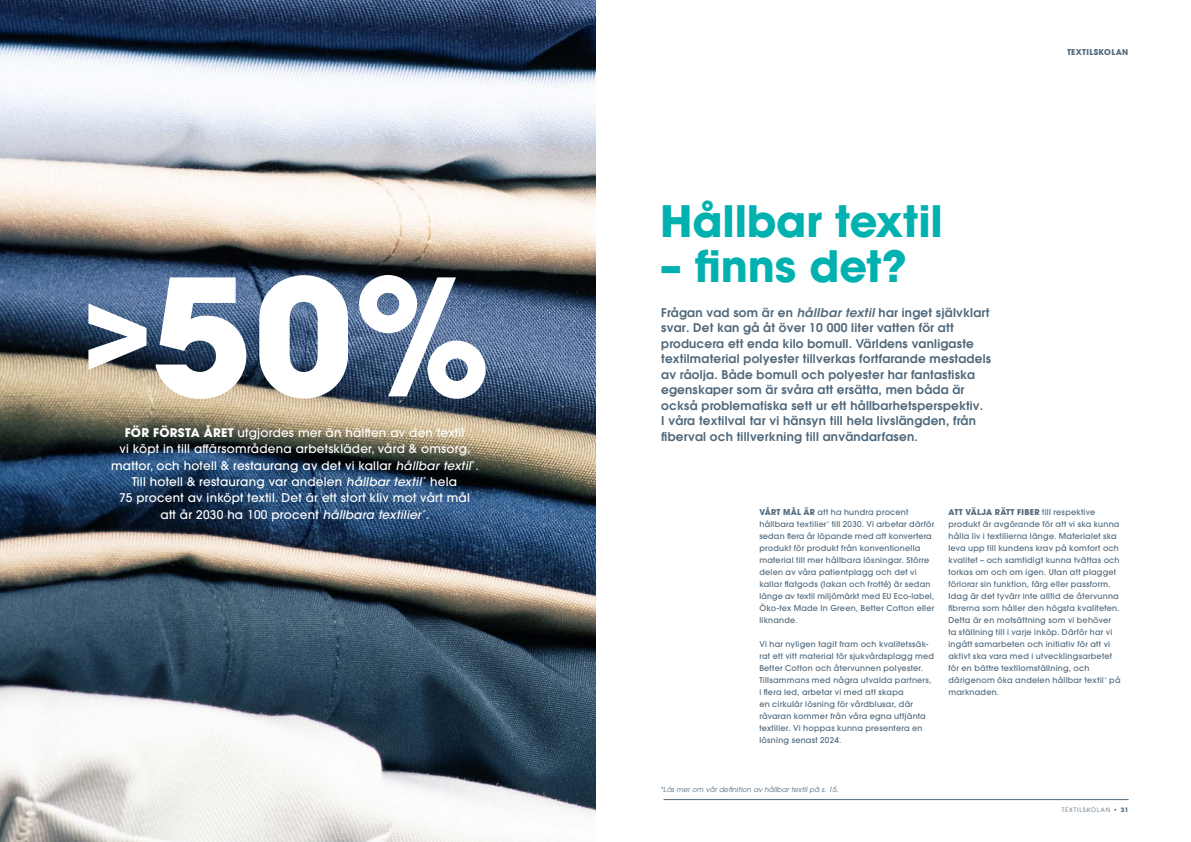
<style>
.page{position:relative;width:1191px;height:842px;background:#fff}
.page>*{position:absolute;margin:0;border:0;box-sizing:border-box;transform-origin:0 0}
.t1{font:700 43px "ITC Avant Garde Pro";letter-spacing:-.005em;color:#00b1b0}
.Elis_Ingress_liten{font:600 12px/15.5px "ITC Avant Garde Pro";letter-spacing:.02em;color:#4f687b}
.ELIS_Brödtext_indrag{font:500 11.9px/16.4px "ITC Avant Garde Pro";letter-spacing:.02em;color:#fff;text-align:center}
.t2{font:500 8px/12px "ITC Avant Garde Pro";letter-spacing:.03em;color:#4f687b}
.ELIS_Brödtext_Ingång{font:700 8px "ITC Avant Garde Pro";letter-spacing:.04em;color:#4f687b}
.ELIS_Brödtext_indrag-2{font:italic 7px "ITC Avant Garde Pro";letter-spacing:.02em;color:#4f687b}
.t3{font:6px "ITC Avant Garde Pro";letter-spacing:.13em;color:#4f687b}
.s1{font-weight:700}
.s2{font-family:"ITC Avant Garde Std";font-style:italic}
.s3{font-family:"ITC Avant Garde Std"}
</style>
<div class="page">
<img style="left:0;top:0;width:595px;height:842px">
<svg style="left:88px;top:275px;width:397px;height:124px"></svg>
<hr style="left:663px;top:799px;width:465px;height:1px;background:#4f687b">
<p class="ELIS_Brödtext_indrag" style="left:111px;top:424px;width:369px"><span class="s1">FÖR FÖRSTA ÅRET</span> utgjordes mer än hälften av den textil<br>vi köpt in till affärsområdena arbetskläder, vård &amp; omsorg, mattor, och hotell &amp; restaurang av det vi kallar <span class="s2">hållbar textil</span><sup>*</sup>.<br>Till hotell &amp; restaurang var andelen <span class="s2">hållbar textil</span><sup>*</sup> hela<br>75 procent av inköpt textil. Det är ett stort kliv mot vårt mål att år 2030 ha 100 procent <span class="s2">hållbara textilier</span><sup>*</sup>.</p>
<p class="t1" style="left:660px;top:192px;width:284px">Hållbar textil</p>
<p class="t1" style="left:660px;top:237px;width:248px">– finns det?</p>
<p class="Elis_Ingress_liten" style="left:661px;top:305px;width:331px">Frågan vad som är en <span class="s2">hållbar textil</span> har inget självklart svar. Det kan gå åt över 10 000 liter vatten för att producera ett enda kilo bomull. Världens vanligaste textilmaterial polyester tillverkas fortfarande mestadels av råolja. Både bomull och polyester har fantastiska egenskaper som är svåra att ersätta, men båda är också problematiska sett ur ett hållbarhetsperspektiv.<br>I våra textilval tar vi hänsyn till hela livslängden, från fiberval och tillverkning till användarfasen.</p>
<p class="ELIS_Brödtext_Ingång" style="left:1067px;top:47px;width:63px">TEXTILSKOLAN</p>
<p class="t2" style="left:759px;top:506px;width:176px"><span class="s1">VÅRT MÅL ÄR</span> att ha hundra procent <span class="s3">hållbara textilier</span><sup>*</sup> till 2030. Vi arbetar därför sedan flera år löpande med att konvertera produkt för produkt från konventionella material till mer hållbara lösningar. Större delen av våra patientplagg och det vi kallar flatgods (lakan och frotté) är sedan länge av textil miljömärkt med EU Eco-label, Öko-tex Made In Green, Better Cotton eller liknande.</p>
<p class="t2" style="left:759px;top:638px;width:176px">Vi har nyligen tagit fram och kvalitetssäk&shy;rat ett vitt material för sjukvårdsplagg med Better Cotton och återvunnen polyester.<br>Tillsammans med några utvalda partners, i flera led, arbetar vi med att skapa<br>en cirkulär lösning för vårdblusar, där råvaran kommer från våra egna uttjänta textilier. Vi hoppas kunna presentera en lösning senast 2024.</p>
<p class="t2" style="left:948px;top:506px;width:174px"><span class="s1">ATT VÄLJA RÄTT FIBER</span> till respektive produkt är avgörande för att vi ska kunna hålla liv i textilierna länge. Materialet ska leva upp till kundens krav på komfort och kvalitet – och samtidigt kunna tvättas och torkas om och om igen. Utan att plagget förlorar sin funktion, färg eller passform.<br>Idag är det tyvärr inte alltid de återvunna fibrerna som håller den högsta kvaliteten.<br>Detta är en motsättning som vi behöver ta ställning till i varje inköp. Därför har vi ingått samarbeten och initiativ för att vi aktivt ska vara med i utvecklingsarbetet för en bättre textilomställning, och därigenom öka andelen <span class="s3">hållbar textil</span><sup>*</sup> på marknaden.</p>
<p class="ELIS_Brödtext_indrag-2" style="left:660px;top:785px;width:180px">*Läs mer om vår definition av hållbar textil på s. 15.</p>
<p class="t3" style="left:1062px;top:806px;width:68px">TEXTILSKOLAN <span class="s1">• 31</span></p>
</div>
